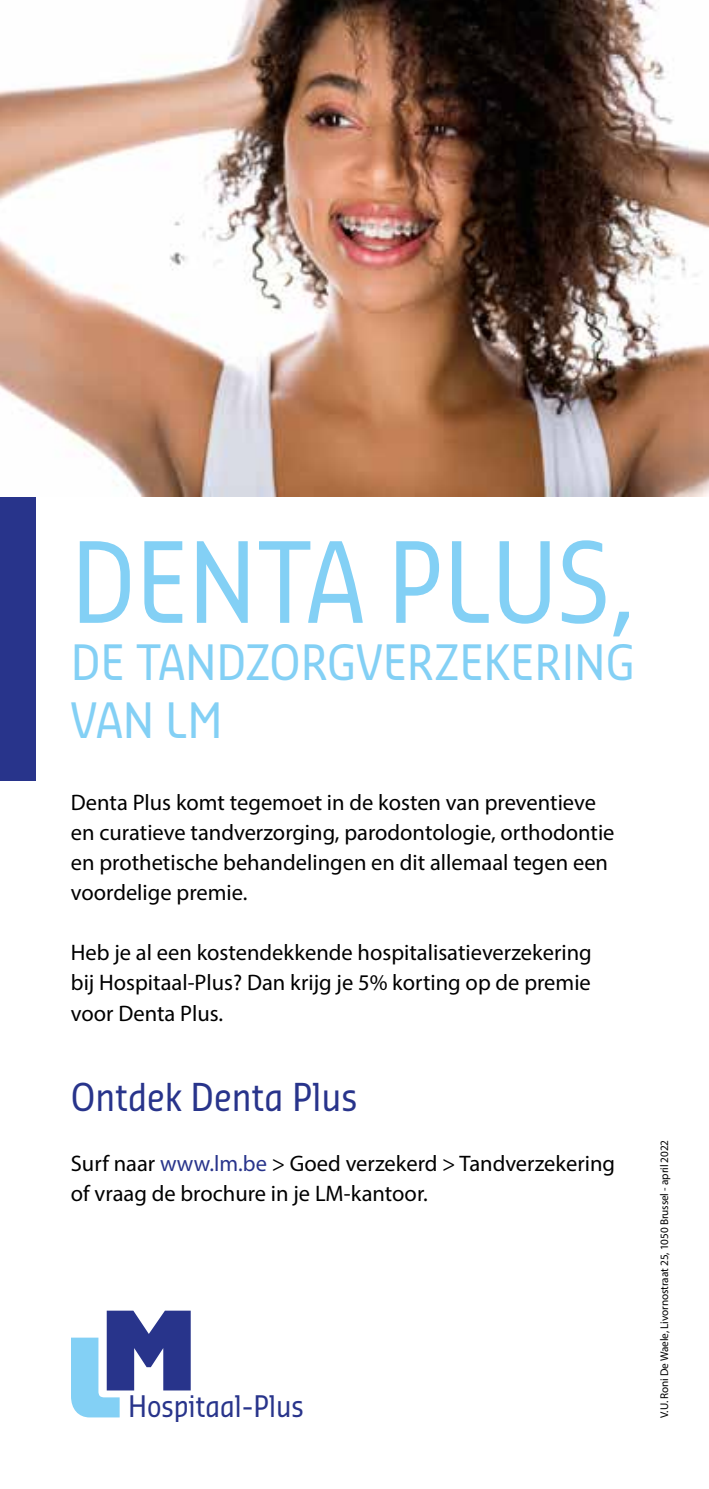
<style>
.page{position:relative;width:709px;height:1489px;background:#fff}
.page>*{position:absolute;margin:0;border:0;box-sizing:border-box;transform-origin:0 0}
.t1{font:108.75px "Sansa Con Pro";color:#83d0f5;scale:.95 1}
.t2{font:47.5px/57.5px "Sansa Con Pro";color:#83d0f5}
.t3{font:37.5px "Sansa Con Pro";color:#28348b}
.t4{font:29px "Sansa Con Pro";color:#28348b}
.t5{font:22.5px/30px "Myriad Pro";color:#000}
.t6{font:11.25px "Myriad Pro";letter-spacing:-.01em;color:#000}
.s1{color:#28348b}
</style>
<div class="page">
<img style="left:0;top:0;width:709px;height:497px">
<div style="left:0;top:497px;width:35px;height:283px;background:#28348b"></div>
<svg style="left:71px;top:1310px;width:120px;height:107px"></svg>
<h1 class="t1" style="left:71px;top:507px;width:598px">DENTA PLUS,</h1>
<h2 class="t2" style="left:71px;top:633px;width:565px">DE TANDZORGVERZEKERING<br>VAN LM</h2>
<p class="t5" style="left:71px;top:787px;width:545px">Denta Plus komt tegemoet in de kosten van preventieve en curatieve tandverzorging, parodontologie, orthodontie en prothetische behandelingen en dit allemaal tegen een voordelige premie.</p>
<p class="t5" style="left:71px;top:937px;width:522px;text-align:justify">Heb je al een kostendekkende hospitalisatieverzekering bij Hospitaal-Plus? Dan krijg je 5% korting op de premie voor Denta Plus.</p>
<h3 class="t3" style="left:71px;top:1070px;width:288px">Ontdek Denta Plus</h3>
<p class="t5" style="left:71px;top:1147px;width:546px">Surf naar <span class="s1">www.lm.be</span> &gt; Goed verzekerd &gt; Tandverzekering of vraag de brochure in je LM-kantoor.</p>
<p class="t4" style="left:128px;top:1386px;width:177px">Hospitaal-Plus</p>
<p class="t6" style="left:657px;top:1417px;width:280px;rotate:-90deg">V.U. Roni De Waele, Livornostraat 25, 1050 Brussel - april 2022</p>
</div>
